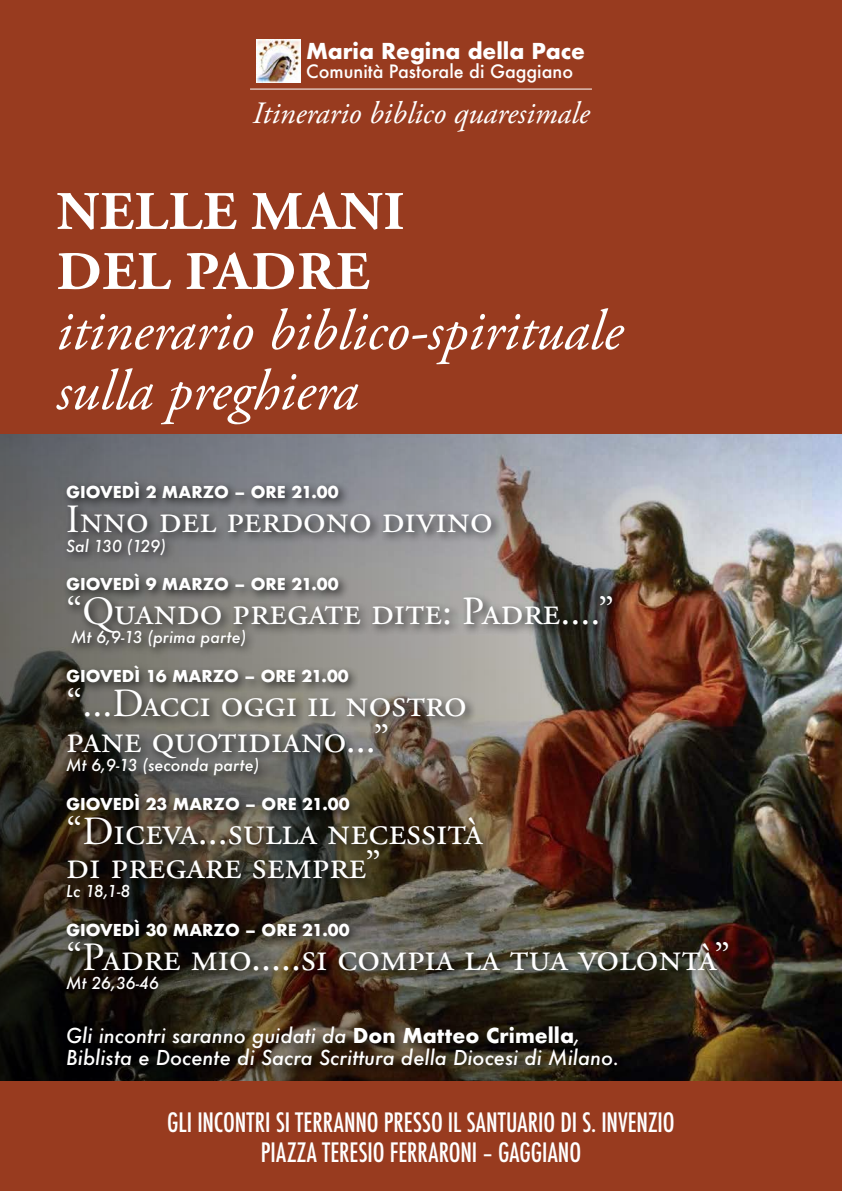
<style>
.page{position:relative;width:842px;height:1191px;background:#983b1f}
.page>*{position:absolute;margin:0;border:0;box-sizing:border-box;transform-origin:0 0}
.t1{font:italic 57px/60px "Adobe Garamond Pro";color:#fff}
.t2{font:700 54.2px/60px "Adobe Garamond Pro";letter-spacing:.015em;color:#fff;scale:1.05 1}
.t3{font:40px/36px "Adobe Garamond Pro";color:#fff}
.t4{font:italic 31px "Adobe Garamond Pro";color:#fff}
.t5{font:500 condensed 26px/30px "Futura";color:#fff;text-align:center;scale:.95 1}
.t6{font:700 21.3px "Futura";color:#fff}
.t7{font:italic 500 20px/22px "Futura";color:#fff}
.t8{font:500 17.9px "Futura";color:#fff}
.t9{font:700 16px "Futura";color:#fff}
.t10{font:italic 500 16px "Futura";color:#fff}
.s1{font-weight:700;font-style:normal}
</style>
<div class="page">
<img style="left:0;top:434px;width:842px;height:646px">
<div style="left:62px;top:478px;width:677px;height:524px;background:#000;opacity:.8"></div>
<div style="left:62px;top:1021px;width:568px;height:57px;background:#000;opacity:.8"></div>
<img style="left:257px;top:39px;width:44px;height:44px">
<hr style="left:250px;top:89px;width:342px;height:1px;background:#fff">
<p class="t6" style="left:306px;top:35px;width:280px">Maria Regina della Pace</p>
<p class="t8" style="left:306px;top:59px;width:268px">Comunità Pastorale di Gaggiano</p>
<p class="t4" style="left:253px;top:95px;width:338px">Itinerario biblico quaresimale</p>
<h2 class="t2" style="left:57px;top:183px;width:333px">NELLE MANI<br>DEL PADRE</h2>
<h1 class="t1" style="left:56px;top:302px;width:568px">itinerario biblico-spirituale sulla preghiera</h1>
<p class="t9" style="left:66px;top:481px;width:274px">GIOVEDÌ 2 MARZO – ORE 21.00</p>
<p class="t3" style="left:66px;top:503px;width:428px">Inno del perdono divino</p>
<p class="t10" style="left:66px;top:534px;width:101px">Sal 130 (129)</p>
<p class="t9" style="left:66px;top:573px;width:274px">GIOVEDÌ 9 MARZO – ORE 21.00</p>
<p class="t3" style="left:66px;top:595px;width:549px">“Quando pregate dite: Padre....”</p>
<p class="t10" style="left:71px;top:626px;width:176px">Mt 6,9-13 (prima parte)</p>
<p class="t9" style="left:66px;top:665px;width:284px">GIOVEDÌ 16 MARZO – ORE 21.00</p>
<p class="t3" style="left:66px;top:687px;width:402px">“...Dacci oggi il nostro pane quotidiano...”</p>
<p class="t10" style="left:66px;top:754px;width:195px">Mt 6,9-13 (seconda parte)</p>
<p class="t9" style="left:66px;top:792px;width:285px">GIOVEDÌ 23 MARZO – ORE 21.00</p>
<p class="t3" style="left:66px;top:816px;width:418px;line-height:34px">“Diceva...sulla necessità di pregare sempre”</p>
<p class="t10" style="left:66px;top:880px;width:66px">Lc 18,1-8</p>
<p class="t9" style="left:66px;top:918px;width:285px">GIOVEDÌ 30 MARZO – ORE 21.00</p>
<p class="t3" style="left:66px;top:941px;width:665px">“Padre mio.....si compia la tua volontà”</p>
<p class="t10" style="left:66px;top:972px;width:94px">Mt 26,36-46</p>
<p class="t7" style="left:66px;top:1024px;width:555px">Gli incontri saranno guidati da <span class="s1">Don Matteo Crimella</span>,<br>Biblista e Docente di Sacra Scrittura della Diocesi di Milano.</p>
<p class="t5" style="left:167px;top:1107px;width:535px">GLI INCONTRI SI TERRANNO PRESSO IL SANTUARIO DI S. INVENZIO<br>PIAZZA TERESIO FERRARONI – GAGGIANO</p>
</div>
